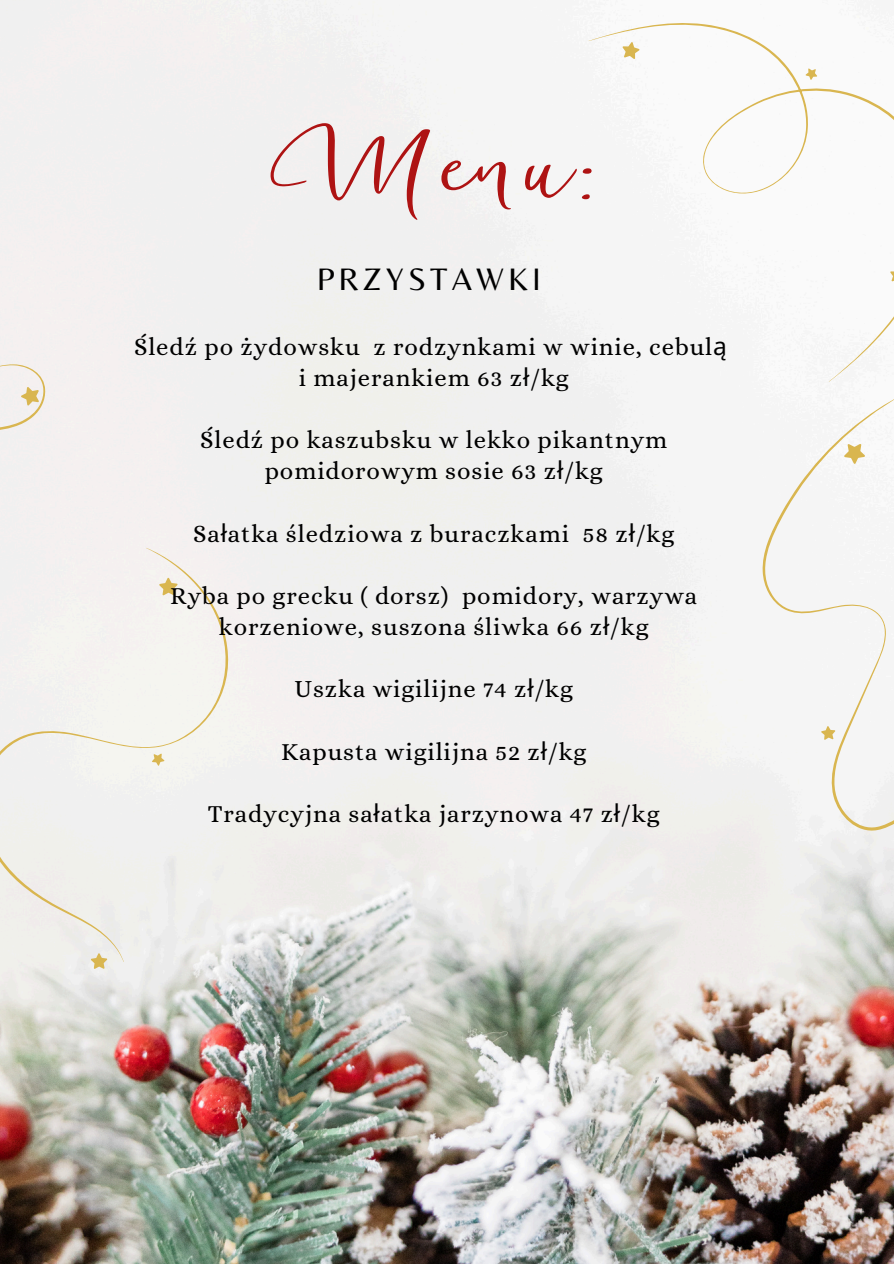
<style>
.page{position:relative;width:894px;height:1264px;background:#fff}
.page>*{position:absolute;margin:0;border:0;box-sizing:border-box;transform-origin:0 0}
.t1{font:108.45px "Un Jour Merveilleux";color:#ae1313}
.t2{font:32.25px "Belleza";letter-spacing:.13em;color:#000}
.t3{font:24.6px/31px "Alice";letter-spacing:.035em;color:#000;text-align:center}
.s1{font-family:"Noto Sans"}
</style>
<div class="page">
<img style="left:0;top:0;width:893px;height:1263px">
<svg style="left:588px;top:19px;width:305px;height:363px"></svg>
<svg style="left:622px;top:42px;width:17px;height:17px"></svg>
<svg style="left:889px;top:267px;width:4px;height:16px"></svg>
<svg style="left:805px;top:68px;width:12px;height:12px"></svg>
<svg style="left:623px;top:382px;width:270px;height:592px;fill:#f5f5f5"></svg>
<svg style="left:839px;top:437px;width:30px;height:30px"></svg>
<svg style="left:818px;top:723px;width:20px;height:21px"></svg>
<svg style="left:0;top:528px;width:350px;height:467px;fill:#f0f0f0"></svg>
<svg style="left:156px;top:575px;width:25px;height:25px"></svg>
<svg style="left:88px;top:950px;width:23px;height:23px"></svg>
<svg style="left:149px;top:750px;width:17px;height:17px"></svg>
<div style="left:0;top:354px;width:50px;height:464px;background:#f1f0f0"></div>
<p class="t1" style="left:292px;top:100px;width:310px">Menu:</p>
<h1 class="t2" style="left:316px;top:260px;width:225px">PRZYSTAWKI</h1>
<h2 class="t3" style="left:134px;top:331px;width:594px">Śledź po żydowsku z rodzynkami w winie, cebul<span class="s1">ą</span></h2>
<p class="t3" style="left:299px;top:362px;width:271px">i majerankiem 63 z<span class="s1">ł</span>/kg</p>
<p class="t3" style="left:200px;top:424px;width:468px">Śledź po kaszubsku w lekko pikantnym pomidorowym sosie 63 z<span class="s1">ł</span>/kg</p>
<p class="t3" style="left:193px;top:518px;width:482px">Sa<span class="s1">ł</span>atka ślśedziowa z buraczkami 58 z<span class="s1">ł</span>/kg</p>
<p class="t3" style="left:170px;top:580px;width:528px">Ryba po grecku ( dorsz) pomidory, warzywa korzeniowe, suszona ślśiwka 66 z<span class="s1">ł</span>/kg</p>
<p class="t3" style="left:294px;top:673px;width:280px">Uszka wigilijne 74 z<span class="s1">ł</span>/kg</p>
<p class="t3" style="left:281px;top:735px;width:307px">Kapusta wigilijna 52 z<span class="s1">ł</span>/kg</p>
<p class="t3" style="left:208px;top:798px;width:453px">Tradycyjna sa<span class="s1">ł</span>atka jarzynowa 47 z<span class="s1">ł</span>/kg</p>
</div>
